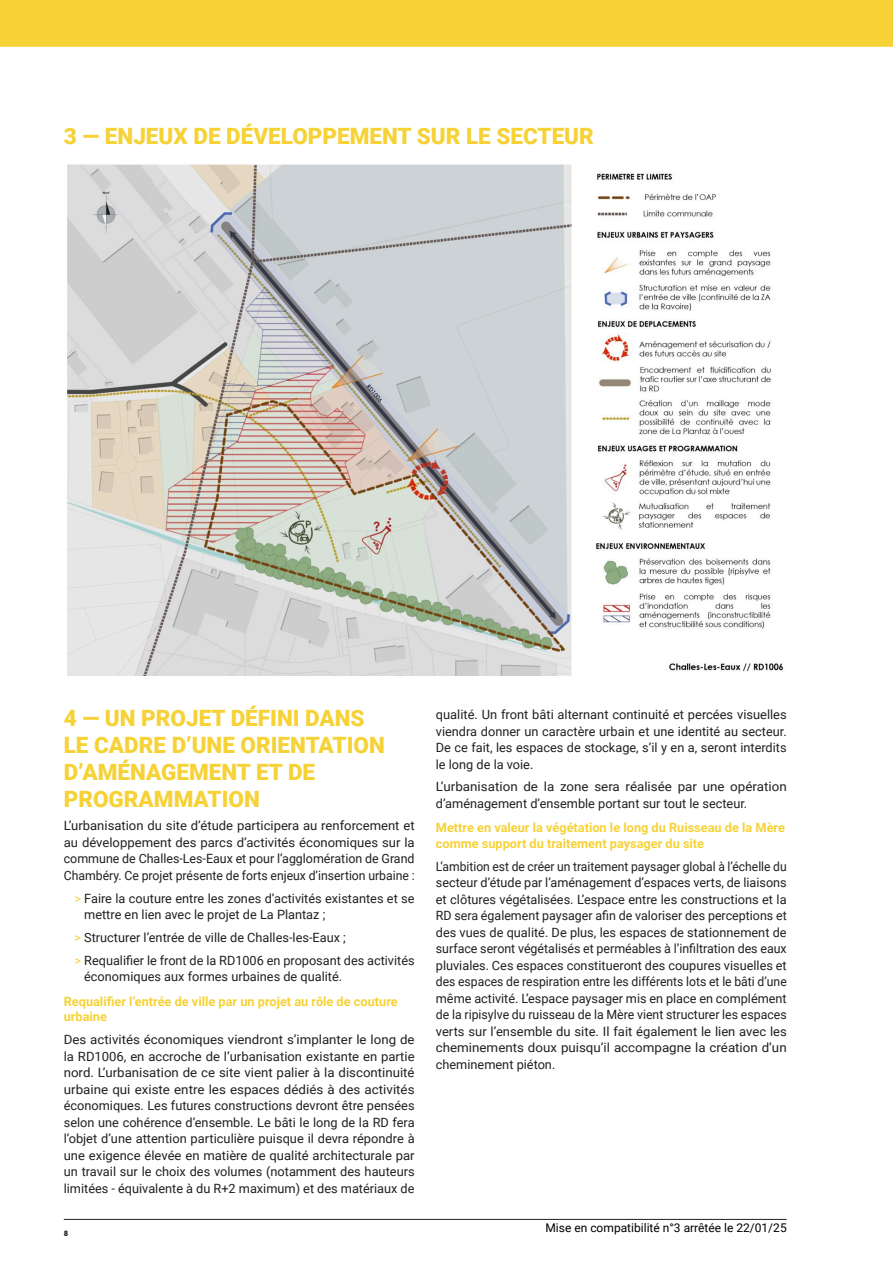
<style>
.page{position:relative;width:893px;height:1263px;background:#fff}
.page>*{position:absolute;margin:0;border:0;box-sizing:border-box;transform-origin:0 0}
.INTER_1{font:900 22.5px/27px "Roboto";color:#f6d237}
.TEXTE{font:12.75px/16.5px "Roboto";color:#231f20;text-align:justify;scale:.95 1}
.TEXTE-2{font:12.75px/16.5px "Roboto";color:#231f20;text-align:justify}
.TEXTE-3{font:12.75px/16.5px "Roboto";color:#231f20;text-align:justify;scale:1.04 1}
.INTER_4{font:700 12.75px/15.8px "Roboto";color:#f6d237}
.TEXTE-4{font:12.75px/16.5px "Roboto";color:#231f20;scale:1.05 1}
.t1{font:12px "Roboto";color:#000}
.t2{font:700 7.5px "Avant Garde IT Cby BT";color:#231f20}
.s1{color:#f6d237}
</style>
<div class="page">
<div style="left:0;top:0;width:893px;height:47px;background:#f6d237"></div>
<hr style="left:64px;top:1219px;width:723px;height:1px;background:#231f20">
<img style="left:67px;top:164px;width:717px;height:512px">
<p class="INTER_1" style="left:64px;top:122px;width:532px">3 — ENJEUX DE DÉVELOPPEMENT SUR LE SECTEUR</p>
<p class="INTER_1" style="left:64px;top:704px;width:323px">4 — UN PROJET DÉFINI DANS<br>LE CADRE D’UNE ORIENTATION<br>D’AMÉNAGEMENT ET DE<br>PROGRAMMATION</p>
<p class="TEXTE-2" style="left:64px;top:817px;width:352px">L’urbanisation du site d’étude participera au renforcement et au développement des parcs d’activités économiques sur la commune de Challes-Les-Eaux et pour l’agglomération de Grand Chambéry. Ce projet présente de forts enjeux d’insertion urbaine :</p>
<p class="TEXTE-2" style="left:84px;top:889px;width:332px;text-indent:-10px"><span class="s1">&gt;</span> Faire la couture entre les zones d’activités existantes et se mettre en lien avec le projet de La Plantaz ;</p>
<p class="TEXTE-2" style="left:74px;top:929px;width:273px"><span class="s1">&gt;</span> Structurer l’entrée de ville de Challes-les-Eaux ;</p>
<p class="TEXTE-2" style="left:84px;top:952px;width:332px;text-indent:-10px"><span class="s1">&gt;</span> Requalifier le front de la RD1006 en proposant des activités économiques aux formes urbaines de qualité.</p>
<p class="INTER_4" style="left:64px;top:993px;width:335px">Requalifier l’entrée de ville par un projet au rôle de couture urbaine</p>
<p class="TEXTE-3" style="left:64px;top:1031px;width:339px">Des activités économiques viendront s’implanter le long de la RD1006, en accroche de l’urbanisation existante en partie nord. L’urbanisation de ce site vient palier à la discontinuité urbaine qui existe entre les espaces dédiés à des activités économiques. Les futures constructions devront être pensées selon une cohérence d’ensemble. Le bâti le long de la RD fera l’objet d’une attention particulière puisque il devra répondre à une exigence élevée en matière de qualité architecturale par un travail sur le choix des volumes (notamment des hauteurs limitées - équivalente à du R+2 maximum) et des matériaux de</p>
<p class="TEXTE-2" style="left:436px;top:706px;width:352px">qualité. Un front bâti alternant continuité et percées visuelles viendra donner un caractère urbain et une identité au secteur.<br>De ce fait, les espaces de stockage, s’il y en a, seront interdits le long de la voie.</p>
<p class="TEXTE-4" style="left:436px;top:778px;width:336px">L’urbanisation de la zone sera réalisée par une opération d’aménagement d’ensemble portant sur tout le secteur.</p>
<p class="INTER_4" style="left:436px;top:819px;width:351px">Mettre en valeur la végétation le long du Ruisseau de la Mère comme support du traitement paysager du site</p>
<p class="TEXTE" style="left:436px;top:857px;width:371px">L’ambition est de créer un traitement paysager global à l’échelle du secteur d’étude par l’aménagement d’espaces verts, de liaisons et clôtures végétalisées. L’espace entre les constructions et la RD sera également paysager afin de valoriser des perceptions et des vues de qualité. De plus, les espaces de stationnement de surface seront végétalisés et perméables à l’infiltration des eaux pluviales. Ces espaces constitueront des coupures visuelles et des espaces de respiration entre les différents lots et le bâti d’une même activité. L’espace paysager mis en place en complément de la ripisylve du ruisseau de la Mère vient structurer les espaces verts sur l’ensemble du site. Il fait également le lien avec les cheminements doux puisqu’il accompagne la création d’un cheminement piéton.</p>
<p class="t2" style="left:64px;top:1228px;width:6px">8</p>
<p class="t1" style="left:545px;top:1219px;width:243px">Mise en compatibilité n°3 arrêtée le 22/01/25</p>
</div>
